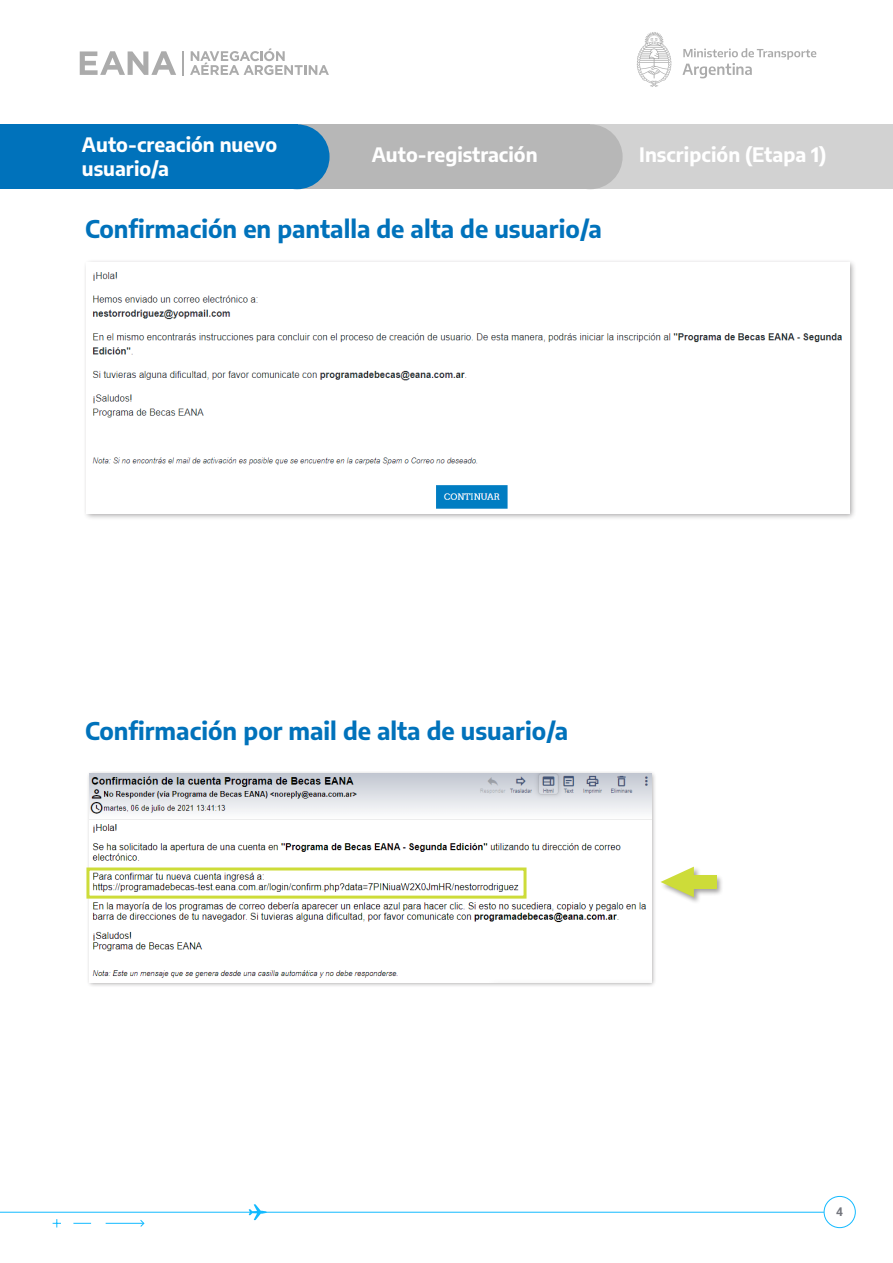
<style>
.page{position:relative;width:893px;height:1263px;background:#fff}
.page>*{position:absolute;margin:0;border:0;box-sizing:border-box;transform-origin:0 0}
.Títulos_pasos{font:700 24px "Encode Sans";color:#0072bb}
.Títulos_pasos-2{font:700 19.5px/24px "Encode Sans";color:#fff}
.t1{font:700 12px "Roboto";color:#73757d}
</style>
<div class="page">
<hr style="left:0;top:1212px;width:824px;height:1px;background:#12baff">
<svg style="left:53px;top:1219px;width:8px;height:8px"></svg>
<svg style="left:73px;top:1223px;width:18px;height:1px"></svg>
<hr style="left:106px;top:1223px;width:37px;height:1px;background:#12baff">
<svg style="left:249px;top:1204px;width:18px;height:16px"></svg>
<div style="left:824px;top:1196px;width:32px;height:32px;border:1px solid #12baff;border-radius:50%"></div>
<svg style="left:140px;top:1220px;width:5px;height:7px"></svg>
<svg style="left:80px;top:51px;width:96px;height:24px"></svg>
<svg style="left:190px;top:48px;width:139px;height:27px"></svg>
<svg style="left:182px;top:51px;width:1px;height:24px"></svg>
<svg style="left:682px;top:48px;width:134px;height:30px"></svg>
<svg style="left:637px;top:32px;width:34px;height:55px"></svg>
<div style="left:83px;top:259px;width:774px;height:262px;background:#231f20;opacity:.4"></div>
<img style="left:86px;top:263px;width:764px;height:251px">
<div style="left:87px;top:771px;width:570px;height:217px;background:#231f20;opacity:.4"></div>
<img style="left:89px;top:774px;width:562px;height:208px">
<div style="left:340px;top:124px;width:553px;height:65px;background:#d2d2d2"></div>
<div style="left:558px;top:124px;width:65px;height:65px;background:#b7b7b7;border-radius:50%"></div>
<div style="left:24px;top:124px;width:566px;height:65px;background:#b7b7b7"></div>
<div style="left:265px;top:124px;width:65px;height:65px;background:#0072bb;border-radius:50%"></div>
<div style="left:0;top:124px;width:297px;height:65px;background:#0072bb"></div>
<div style="left:659px;top:865px;width:65px;height:39px;background:#231f20;opacity:.42"></div>
<div style="left:683px;top:875px;width:33px;height:13px;background:#cddc39"></div>
<svg style="left:660px;top:867px;width:34px;height:30px"></svg>
<div style="left:86px;top:867px;width:440px;height:32px;border:3px solid #cddc39"></div>
<p class="Títulos_pasos-2" style="left:82px;top:131px;width:197px">Auto-creación nuevo usuario/a</p>
<p class="Títulos_pasos-2" style="left:372px;top:141px;width:167px">Auto-registración</p>
<p class="Títulos_pasos-2" style="left:639px;top:141px;width:189px">Inscripción (Etapa 1)</p>
<p class="Títulos_pasos" style="left:85px;top:211px;width:518px">Confirmación en pantalla de alta de usuario/a</p>
<p class="Títulos_pasos" style="left:85px;top:713px;width:485px">Confirmación por mail de alta de usuario/a</p>
<p class="t1" style="left:836px;top:1203px;width:8px">4</p>
</div>
